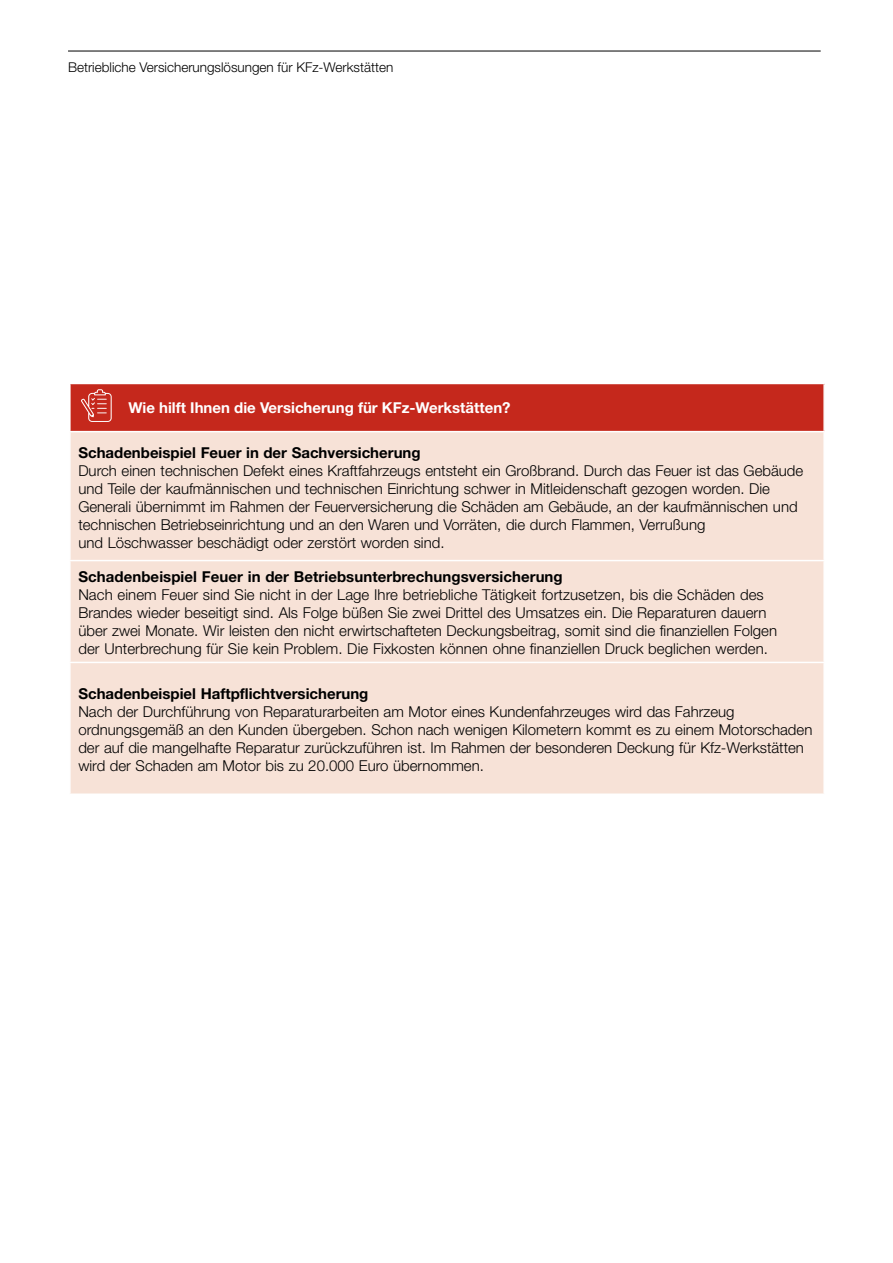
<style>
.page{position:relative;width:893px;height:1263px;background:#fff}
.page>*{position:absolute;margin:0;border:0;box-sizing:border-box;transform-origin:0 0}
.t1{font:300 15px/18px "Helvetica Neue LT Std";color:#000}
.t2{font:700 15px "Helvetica Neue LT Std";color:#000}
.t3{font:700 15px "Helvetica Neue LT Std";color:#fff}
.t4{font:300 13.5px "Helvetica Neue LT Std";color:#000}
</style>
<div class="page">
<hr style="left:68px;top:51px;width:753px;height:1px;background:#000">
<div style="left:70px;top:383px;width:754px;height:49px;background:#c5281c"></div>
<div style="left:71px;top:432px;width:752px;height:361px;background:#f7e2d7"></div>
<hr style="left:69px;top:383px;width:756px;height:1px;background:#fff">
<hr style="left:69px;top:384px;width:2px;height:47px;background:#fff">
<hr style="left:823px;top:384px;width:2px;height:47px;background:#fff">
<hr style="left:69px;top:431px;width:756px;height:1px;background:#fff">
<hr style="left:69px;top:560px;width:756px;height:1px;background:#fff">
<hr style="left:69px;top:662px;width:756px;height:1px;background:#fff">
<svg style="left:81px;top:389px;width:31px;height:33px"></svg>
<p class="t4" style="left:68px;top:59px;width:327px">Betriebliche Versicherungslösungen für KFz-Werkstätten</p>
<p class="t3" style="left:128px;top:398px;width:384px">Wie hilft Ihnen die Versicherung für KFz-Werkstätten?</p>
<p class="t2" style="left:78px;top:443px;width:344px">Schadenbeispiel Feuer in der Sachversicherung</p>
<p class="t1" style="left:78px;top:461px;width:726px">Durch einen technischen Defekt eines Kraftfahrzeugs entsteht ein Großbrand. Durch das Feuer ist das Gebäude und Teile der kaufmännischen und technischen Einrichtung schwer in Mitleidenschaft gezogen worden. Die Generali übernimmt im Rahmen der Feuerversicherung die Schäden am Gebäude, an der kaufmännischen und technischen Betriebseinrichtung und an den Waren und Vorräten, die durch Flammen, Verrußung<br>und Löschwasser beschädigt oder zerstört worden sind.</p>
<p class="t2" style="left:78px;top:567px;width:486px">Schadenbeispiel Feuer in der Betriebsunterbrechungsversicherung</p>
<p class="t1" style="left:78px;top:585px;width:700px">Nach einem Feuer sind Sie nicht in der Lage Ihre betriebliche Tätigkeit fortzusetzen, bis die Schäden des Brandes wieder beseitigt sind. Als Folge büßen Sie zwei Drittel des Umsatzes ein. Die Reparaturen dauern über zwei Monate. Wir leisten den nicht erwirtschafteten Deckungsbeitrag, somit sind die finanziellen Folgen der Unterbrechung für Sie kein Problem. Die Fixkosten können ohne finanziellen Druck beglichen werden.</p>
<p class="t2" style="left:78px;top:684px;width:292px">Schadenbeispiel Haftpflichtversicherung</p>
<p class="t1" style="left:78px;top:702px;width:735px">Nach der Durchführung von Reparaturarbeiten am Motor eines Kundenfahrzeuges wird das Fahrzeug ordnungsgemäß an den Kunden übergeben. Schon nach wenigen Kilometern kommt es zu einem Motorschaden der auf die mangelhafte Reparatur zurückzuführen ist. Im Rahmen der besonderen Deckung für Kfz-Werkstätten wird der Schaden am Motor bis zu 20.000 Euro übernommen.</p>
</div>
